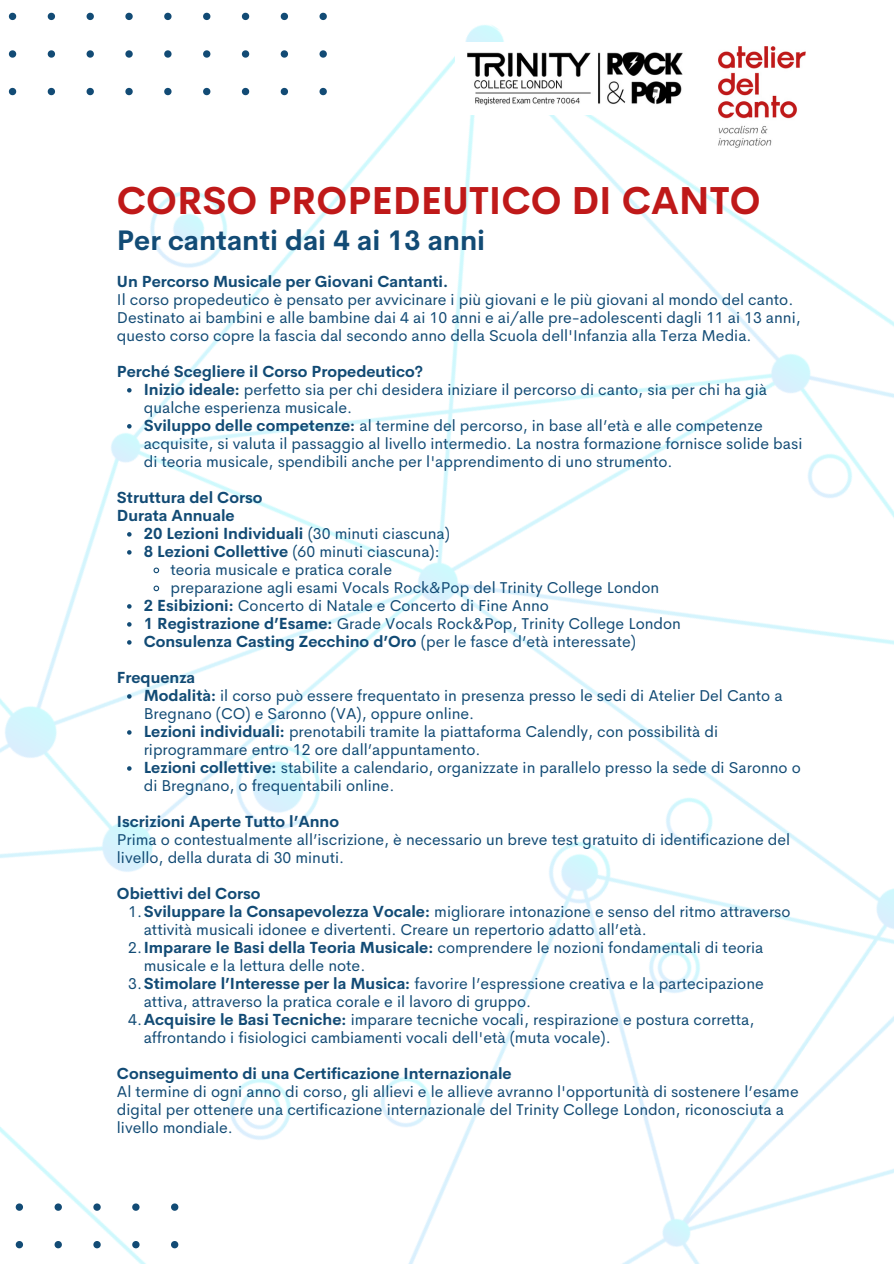
<style>
.page{position:relative;width:894px;height:1264px;background:#fff}
.page>*{position:absolute;margin:0;border:0;box-sizing:border-box;transform-origin:0 0}
.t1{font:700 38.1px "Cerebri Sans";color:#bf1919}
.t2{font:700 27.75px "Cerebri Sans";color:#124b75}
.t3{font:15.75px/18px "Cerebri Sans";color:#124b75}
.t4{font:700 15.75px/18px "Cerebri Sans";color:#124b75}
.s1{font-weight:700}
.s2{font-weight:400}
</style>
<div class="page">
<img style="left:0;top:12px;width:893px;height:1251px">
<img style="left:707px;top:36px;width:109px;height:120px">
<img style="left:455px;top:43px;width:239px;height:72px">
<svg style="left:127px;top:388px;width:4px;height:4px"></svg>
<svg style="left:127px;top:424px;width:4px;height:4px"></svg>
<svg style="left:127px;top:532px;width:4px;height:4px"></svg>
<svg style="left:127px;top:550px;width:4px;height:4px"></svg>
<svg style="left:153px;top:566px;width:7px;height:8px"></svg>
<svg style="left:153px;top:584px;width:7px;height:8px"></svg>
<svg style="left:127px;top:604px;width:4px;height:4px"></svg>
<svg style="left:127px;top:622px;width:4px;height:4px"></svg>
<svg style="left:127px;top:640px;width:4px;height:4px"></svg>
<svg style="left:127px;top:694px;width:4px;height:4px"></svg>
<svg style="left:127px;top:730px;width:4px;height:4px"></svg>
<svg style="left:127px;top:766px;width:4px;height:4px"></svg>
<p class="t1" style="left:117px;top:176px;width:645px">CORSO PROPEDEUTICO DI CANTO</p>
<p class="t2" style="left:117px;top:223px;width:369px">Per cantanti dai 4 ai 13 anni</p>
<p class="t4" style="left:117px;top:272px;width:332px">Un Percorso Musicale per Giovani Cantanti.</p>
<h1 class="t3" style="left:117px;top:290px;width:685px">Il corso propedeutico è pensato per avvicinare i più giovani e le più giovani al mondo del canto.<br>Destinato ai bambini e alle bambine dai 4 ai 10 anni e ai/alle pre-adolescenti dagli 11 ai 13 anni, questo corso copre la fascia dal secondo anno della Scuola dell'Infanzia alla Terza Media.</h1>
<h2 class="t4" style="left:117px;top:362px;width:307px">Perché Scegliere il Corso Propedeutico?</h2>
<p class="t3" style="left:144px;top:380px;width:624px"><span class="s1">Inizio ideale:</span> perfetto sia per chi desidera iniziare il percorso di canto, sia per chi ha già qualche esperienza musicale.</p>
<p class="t3" style="left:144px;top:416px;width:660px"><span class="s1">Sviluppo delle competenze:</span> al termine del percorso, in base all’età e alle competenze acquisite, si valuta il passaggio al livello intermedio. La nostra formazione fornisce solide basi di teoria musicale, spendibili anche per l'apprendimento di uno strumento.</p>
<h3 class="t4" style="left:117px;top:488px;width:147px">Struttura del Corso<br>Durata Annuale</h3>
<p class="t4" style="left:144px;top:524px;width:308px">20 Lezioni Individuali <span class="s2">(30 minuti ciascuna)</span></p>
<p class="t3" style="left:144px;top:542px;width:297px"><span class="s1">8 Lezioni Collettive</span> (60 minuti ciascuna):</p>
<h3 class="t3" style="left:170px;top:560px;width:223px">teoria musicale e pratica corale</h3>
<p class="t3" style="left:170px;top:578px;width:490px">preparazione agli esami Vocals Rock&amp;Pop del Trinity College London</p>
<p class="t3" style="left:144px;top:596px;width:406px"><span class="s1">2 Esibizioni:</span> Concerto di Natale e Concerto di Fine Anno</p>
<p class="t3" style="left:144px;top:614px;width:538px"><span class="s1">1 Registrazione d’Esame:</span> Grade Vocals Rock&amp;Pop, Trinity College London</p>
<p class="t4" style="left:144px;top:632px;width:493px">Consulenza Casting Zecchino d’Oro <span class="s2">(per le fasce d’età interessate)</span></p>
<p class="t4" style="left:117px;top:668px;width:80px">Frequenza</p>
<p class="t3" style="left:144px;top:686px;width:640px"><span class="s1">Modalità:</span> il corso può essere frequentato in presenza presso le sedi di Atelier Del Canto a<br>Bregnano (CO) e Saronno (VA), oppure online.</p>
<p class="t3" style="left:144px;top:722px;width:576px"><span class="s1">Lezioni individuali:</span> prenotabili tramite la piattaforma Calendly, con possibilità di riprogrammare entro 12 ore dall’appuntamento.</p>
<h3 class="t3" style="left:144px;top:758px;width:658px"><span class="s1">Lezioni collettive:</span> stabilite a calendario, organizzate in parallelo presso la sede di Saronno o di Bregnano, o frequentabili online.</h3>
<p class="t4" style="left:117px;top:812px;width:223px">Iscrizioni Aperte Tutto l’Anno</p>
<p class="t3" style="left:117px;top:830px;width:674px">Prima o contestualmente all’iscrizione, è necessario un breve test gratuito di identificazione del livello, della durata di 30 minuti.</p>
<p class="t4" style="left:117px;top:884px;width:145px">Obiettivi del Corso</p>
<p class="t3" style="left:144px;top:902px;width:648px;text-indent:-16px">1.<span class="s1">Sviluppare la Consapevolezza Vocale:</span> migliorare intonazione e senso del ritmo attraverso attività musicali idonee e divertenti. Creare un repertorio adatto all’età.</p>
<p class="t3" style="left:144px;top:938px;width:621px;text-indent:-16px">2.<span class="s1">Imparare le Basi della Teoria Musicale:</span> comprendere le nozioni fondamentali di teoria musicale e la lettura delle note.</p>
<h3 class="t3" style="left:144px;top:974px;width:621px;text-indent:-16px">3.<span class="s1">Stimolare l’Interesse per la Musica:</span> favorire l’espressione creativa e la partecipazione attiva, attraverso la pratica corale e il lavoro di gruppo.</h3>
<p class="t3" style="left:144px;top:1010px;width:612px;text-indent:-16px">4.<span class="s1">Acquisire le Basi Tecniche:</span> imparare tecniche vocali, respirazione e postura corretta, affrontando i fisiologici cambiamenti vocali dell'età (muta vocale).</p>
<p class="t4" style="left:117px;top:1064px;width:396px">Conseguimento di una Certificazione Internazionale</p>
<p class="t3" style="left:117px;top:1082px;width:683px">Al termine di ogni anno di corso, gli allievi e le allieve avranno l'opportunità di sostenere l’esame digital per ottenere una certificazione internazionale del Trinity College London, riconosciuta a livello mondiale.</p>
</div>
